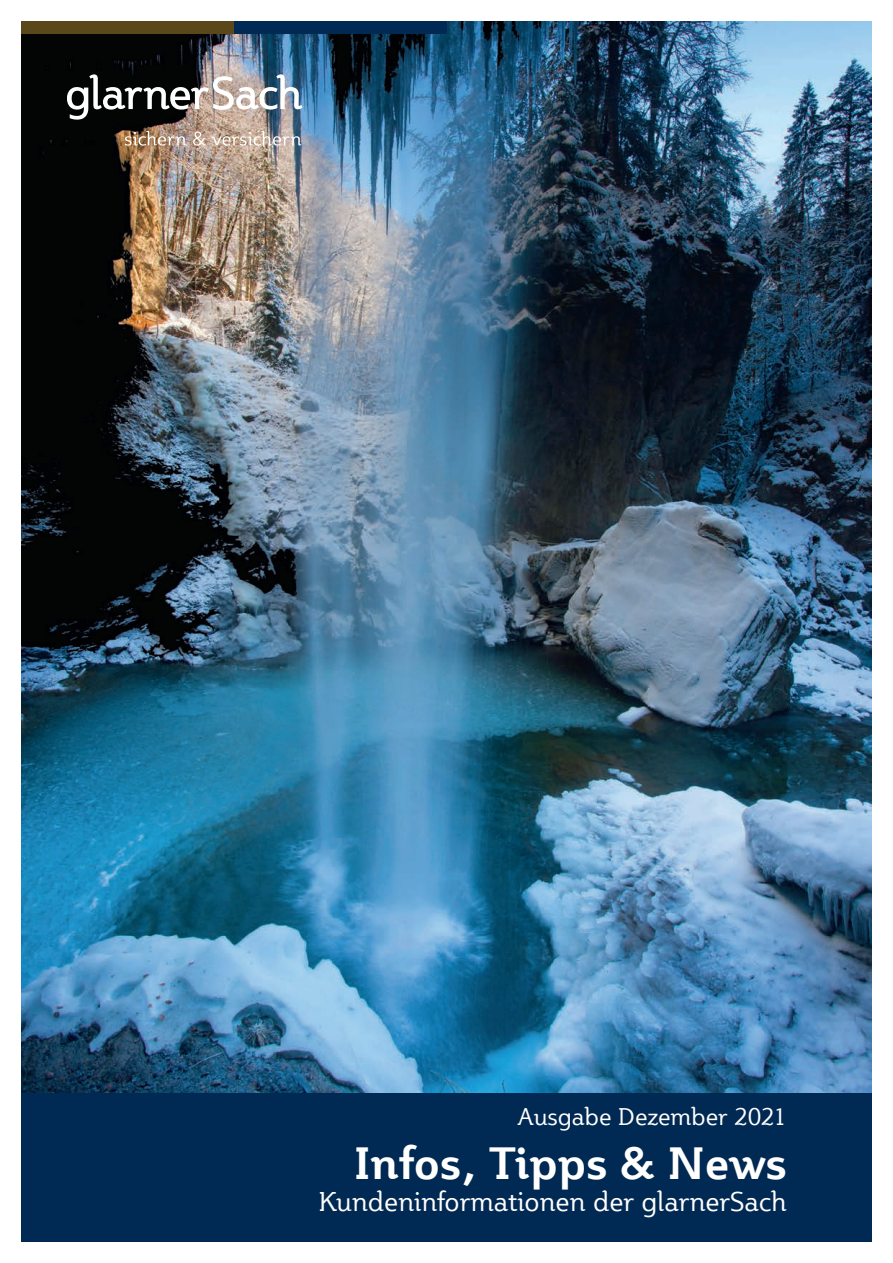
<style>
.page{position:relative;width:893px;height:1263px;background:#fff}
.page>*{position:absolute;margin:0;border:0;box-sizing:border-box;transform-origin:0 0}
.t1{font:700 45px "Plume";color:#fff}
.t2{font:27px "Plume";color:#fff}
.t3{font:24px "Plume";color:#fff}
</style>
<div class="page">
<img style="left:21px;top:21px;width:851px;height:1072px">
<div style="left:21px;top:1093px;width:851px;height:149px;background:#002953"></div>
<div style="left:21px;top:21px;width:213px;height:13px;background:#5a471a"></div>
<div style="left:234px;top:21px;width:212px;height:13px;background:#002953"></div>
<img style="left:67px;top:74px;width:236px;height:46px">
<img style="left:125px;top:131px;width:176px;height:15px">
<p class="t3" style="left:517px;top:1101px;width:271px">Ausgabe Dezember 2021</p>
<h1 class="t1" style="left:354px;top:1134px;width:434px">Infos, Tipps &amp; News</h1>
<p class="t2" style="left:319px;top:1185px;width:469px">Kundeninformationen der glarnerSach</p>
</div>
